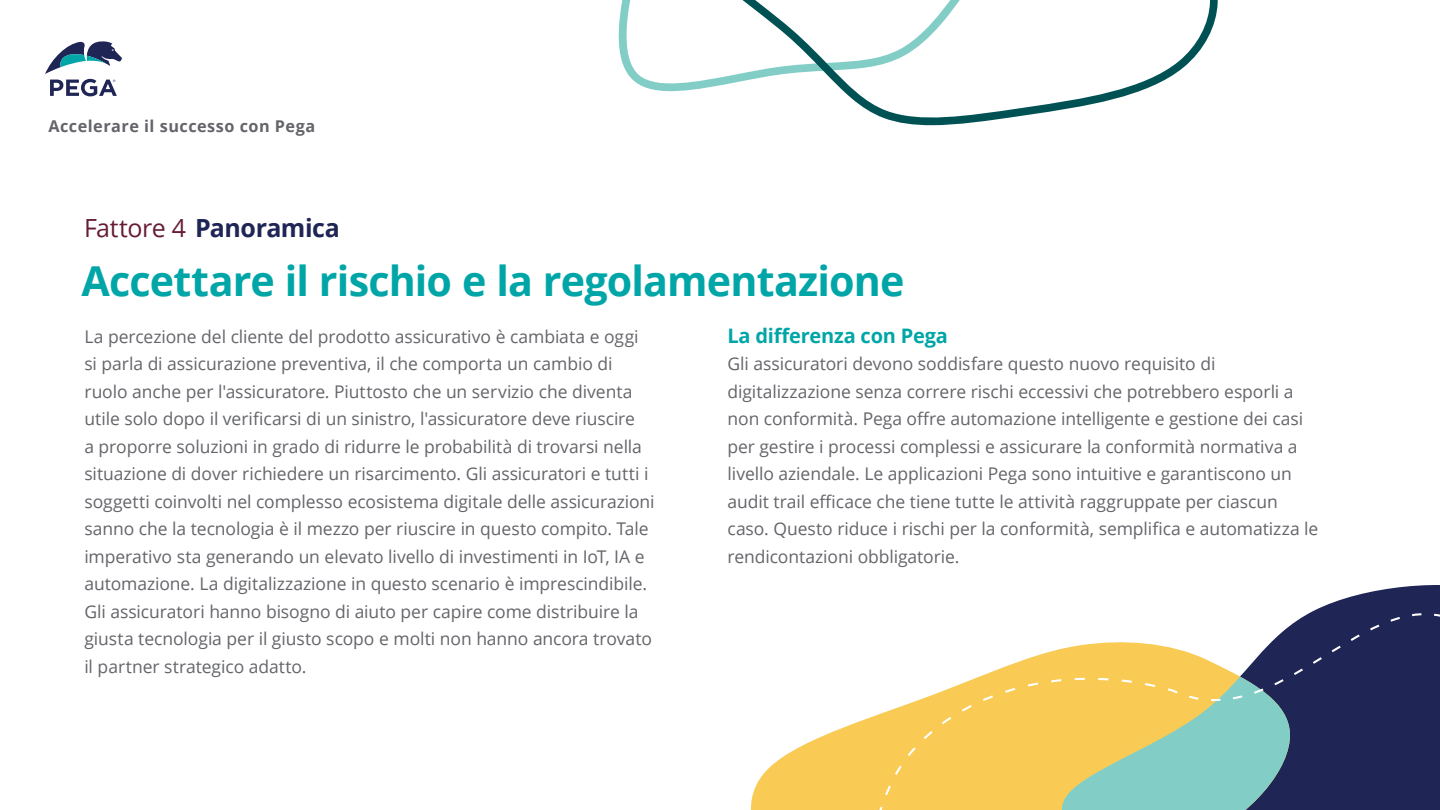
<style>
.page{position:relative;width:1440px;height:810px;background:#fff}
.page>*{position:absolute;margin:0;border:0;box-sizing:border-box;transform-origin:0 0}
.t1{font:700 41.25px "Open Sans";letter-spacing:-.02em;color:#00a6a7}
.t2{font:700 25px "Open Sans";letter-spacing:-.02em;color:#1f2555}
.t3{font:700 20px "Open Sans";letter-spacing:-.01em;color:#00a6a7}
.t4{font:17.5px/27.5px "Open Sans";letter-spacing:-.005em;color:#64656a}
.t5{font:700 16.25px "Open Sans";letter-spacing:.03em;color:#64656a}
.s1{font-weight:400;color:#661d34}
</style>
<div class="page">
<svg style="left:618px;top:0;width:69px;height:92px"></svg>
<svg style="left:1354px;top:585px;width:86px;height:11px"></svg>
<svg style="left:750px;top:742px;width:59px;height:68px;fill:#f9cb55"></svg>
<svg style="left:1301px;top:596px;width:139px;height:22px"></svg>
<svg style="left:809px;top:618px;width:631px;height:192px"></svg>
<svg style="left:687px;top:0;width:531px;height:125px"></svg>
<svg style="left:45px;top:41px;width:77px;height:55px"></svg>
<p class="t5" style="left:48px;top:115px;width:268px">Accelerare il successo con Pega</p>
<h2 class="t2" style="left:84px;top:210px;width:257px"><span class="s1">Fattore 4</span> Panoramica</h2>
<h1 class="t1" style="left:82px;top:252px;width:825px">Accettare il rischio e la regolamentazione</h1>
<p class="t4" style="left:84px;top:322px;width:572px">La percezione del cliente del prodotto assicurativo è cambiata e oggi si parla di assicurazione preventiva, il che comporta un cambio di ruolo anche per l'assicuratore. Piuttosto che un servizio che diventa utile solo dopo il verificarsi di un sinistro, l'assicuratore deve riuscire<br>a proporre soluzioni in grado di ridurre le probabilità di trovarsi nella situazione di dover richiedere un risarcimento. Gli assicuratori e tutti i soggetti coinvolti nel complesso ecosistema digitale delle assicurazioni sanno che la tecnologia è il mezzo per riuscire in questo compito. Tale imperativo sta generando un elevato livello di investimenti in IoT, IA e automazione. La digitalizzazione in questo scenario è imprescindibile.<br>Gli assicuratori hanno bisogno di aiuto per capire come distribuire la giusta tecnologia per il giusto scopo e molti non hanno ancora trovato il partner strategico adatto.</p>
<p class="t3" style="left:728px;top:322px;width:222px">La differenza con Pega</p>
<p class="t4" style="left:728px;top:350px;width:592px">Gli assicuratori devono soddisfare questo nuovo requisito di digitalizzazione senza correre rischi eccessivi che potrebbero esporli a non conformità. Pega offre automazione intelligente e gestione dei casi per gestire i processi complessi e assicurare la conformità normativa a livello aziendale. Le applicazioni Pega sono intuitive e garantiscono un audit trail efficace che tiene tutte le attività raggruppate per ciascun caso. Questo riduce i rischi per la conformità, semplifica e automatizza le rendicontazioni obbligatorie.</p>
</div>
